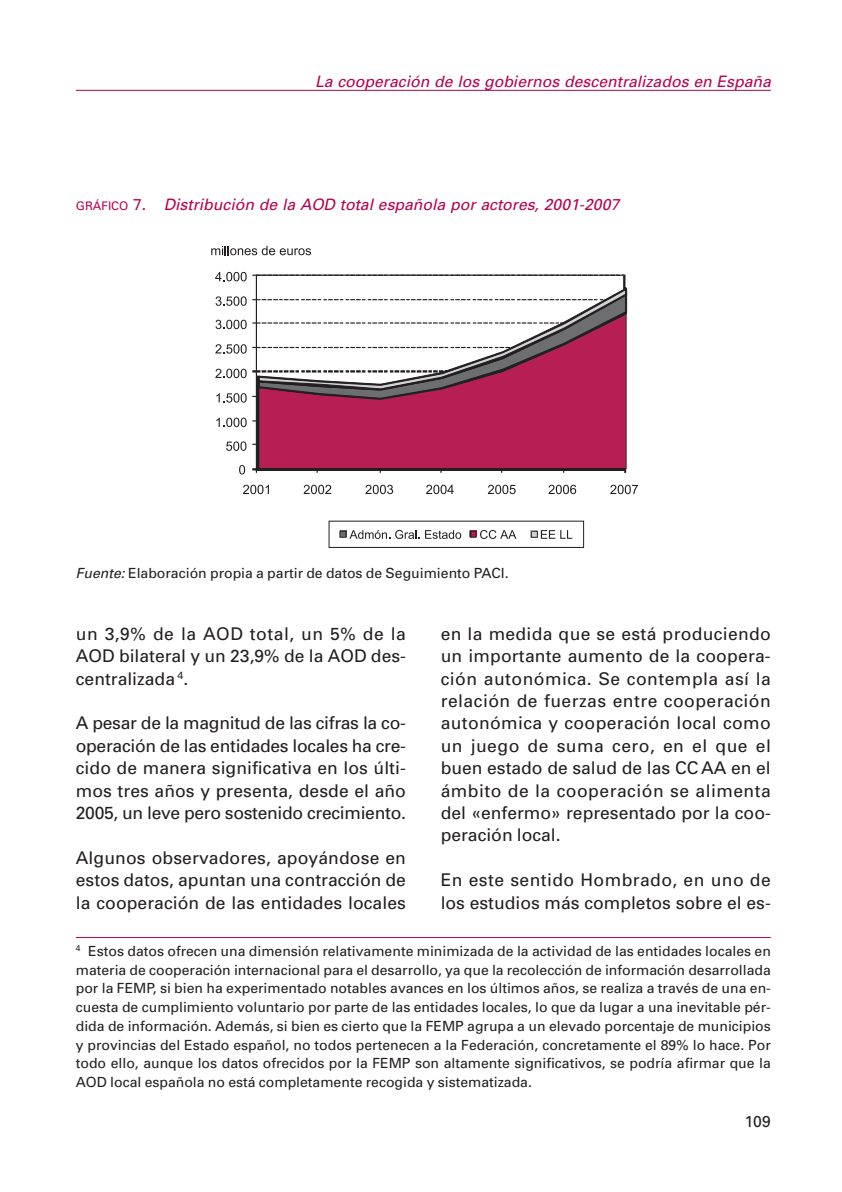
<style>
.page{position:relative;width:842px;height:1192px;background:#fff}
.page>*{position:absolute;margin:0;border:0;box-sizing:border-box;transform-origin:0 0}
.t1{font:17.5px/22.4px "Univers";color:#231f20;text-align:justify}
.t2{font:italic 15.75px "Univers";color:#b70050}
.t3{font:15.75px "Univers";color:#231f20}
.t4{font:14px/18.7px "Univers";color:#231f20;text-align:justify}
.s1{font-style:normal;font-size:11.9px}
.s2{font-style:normal}
.s3{font-style:italic}
</style>
<div class="page">
<hr style="left:76px;top:90px;width:694px;height:1px;background:#b70050">
<hr style="left:76px;top:936px;width:694px;height:1px;background:#b70050">
<div style="left:257px;top:402px;width:369px;height:67px;background:#b71f54"></div>
<hr style="left:257px;top:468px;width:367px;height:2px;background:#231f20">
<svg style="left:252px;top:468px;width:5px;height:4px"></svg>
<svg style="left:239px;top:465px;width:6px;height:9px"></svg>
<svg style="left:226px;top:441px;width:20px;height:10px"></svg>
<svg style="left:216px;top:417px;width:30px;height:10px"></svg>
<svg style="left:215px;top:272px;width:412px;height:130px"></svg>
<svg style="left:243px;top:484px;width:26px;height:10px"></svg>
<svg style="left:303px;top:484px;width:28px;height:10px"></svg>
<svg style="left:365px;top:484px;width:28px;height:10px"></svg>
<svg style="left:426px;top:484px;width:27px;height:10px"></svg>
<svg style="left:487px;top:484px;width:28px;height:10px"></svg>
<svg style="left:548px;top:484px;width:28px;height:10px"></svg>
<svg style="left:610px;top:484px;width:28px;height:10px"></svg>
<svg style="left:211px;top:246px;width:100px;height:9px"></svg>
<svg style="left:328px;top:520px;width:256px;height:28px"></svg>
<p class="t2" style="left:315px;top:75px;width:457px">La cooperación de los gobiernos descentralizados en España</p>
<p class="t2" style="left:76px;top:198px;width:544px"><span class="s1">GRÁFICO</span> <span class="s2">7.</span> Distribución de la AOD total española por actores, 2001-2007</p>
<p class="t4" style="left:76px;top:565px;width:434px"><span class="s3">Fuente:</span> Elaboración propia a partir de datos de Seguimiento PACI.</p>
<p class="t1" style="left:76px;top:623px;width:331px">un 3,9% de la AOD total, un 5% de la AOD bilateral y un 23,9% de la AOD des&shy;centralizada <sup>4</sup>.</p>
<p class="t1" style="left:76px;top:713px;width:331px">A pesar de la magnitud de las cifras la co&shy;operación de las entidades locales ha cre&shy;cido de manera significativa en los últi&shy;mos tres años y presenta, desde el año 2005, un leve pero sostenido crecimiento.</p>
<p class="t1" style="left:76px;top:847px;width:331px">Algunos observadores, apoyándose en estos datos, apuntan una contracción de la cooperación de las entidades locales</p>
<p class="t1" style="left:440px;top:623px;width:331px">en la medida que se está produciendo un importante aumento de la coopera&shy;ción autonómica. Se contempla así la relación de fuerzas entre cooperación autonómica y cooperación local como un juego de suma cero, en el que el buen estado de salud de las CC AA en el ámbito de la cooperación se alimenta del «enfermo» representado por la coo&shy;peración local.</p>
<p class="t1" style="left:440px;top:870px;width:331px">En este sentido Hombrado, en uno de los estudios más completos sobre el es-</p>
<p class="t4" style="left:76px;top:942px;width:696px"><sup>4</sup> Estos datos ofrecen una dimensión relativamente minimizada de la actividad de las entidades locales en materia de cooperación internacional para el desarrollo, ya que la recolección de información desarrollada por la FEMP, si bien ha experimentado notables avances en los últimos años, se realiza a través de una en&shy;cuesta de cumplimiento voluntario por parte de las entidades locales, lo que da lugar a una inevitable pér&shy;dida de información. Además, si bien es cierto que la FEMP agrupa a un elevado porcentaje de municipios y provincias del Estado español, no todos pertenecen a la Federación, concretamente el 89% lo hace. Por todo ello, aunque los datos ofrecidos por la FEMP son altamente significativos, se podría afirmar que la AOD local española no está completamente recogida y sistematizada.</p>
<p class="t3" style="left:744px;top:1115px;width:28px">109</p>
</div>
